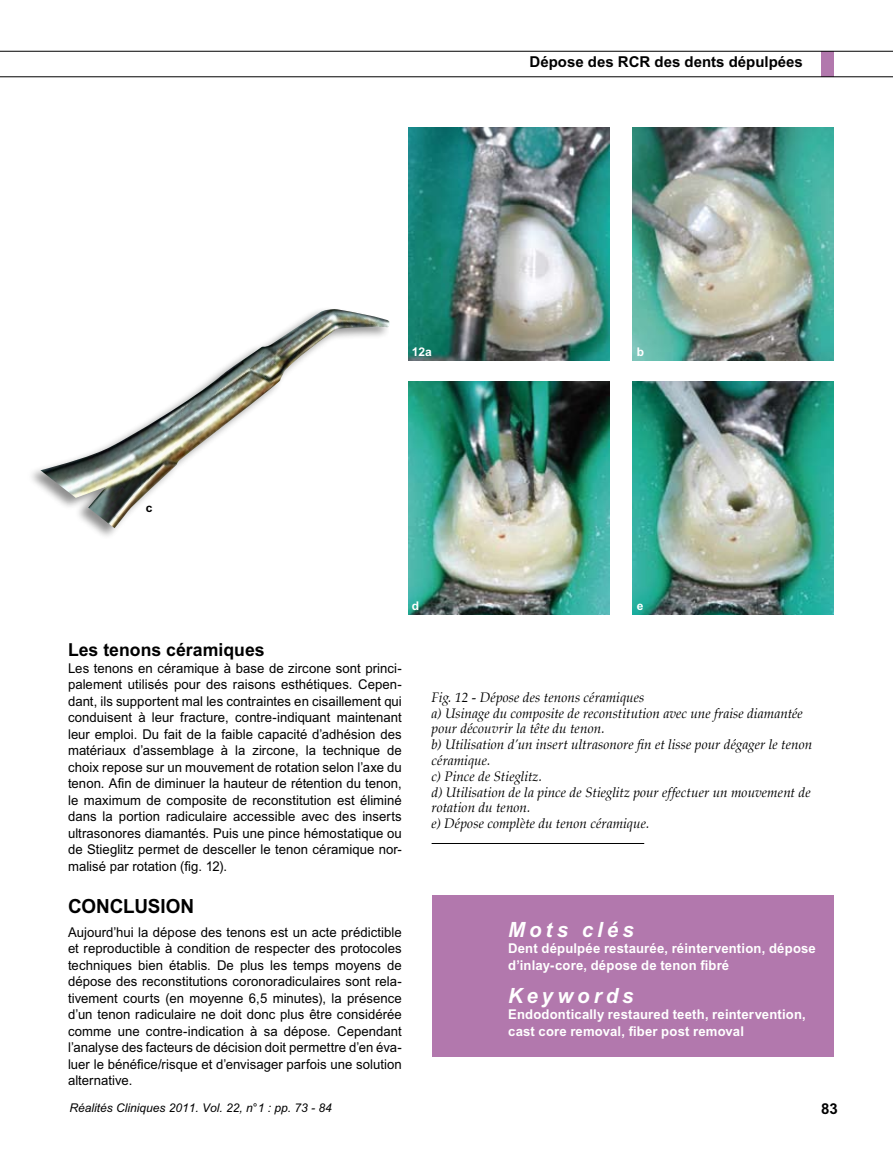
<style>
.page{position:relative;width:893px;height:1149px;background:#fff}
.page>*{position:absolute;margin:0;border:0;box-sizing:border-box;transform-origin:0 0}
.t1{font:italic 700 21px "M Arial";letter-spacing:.2em;color:#fff}
.t2{font:700 19.5px "M Arial";color:#000}
.t3{font:700 18px "M Arial";color:#000}
.t4{font:700 15px "M Arial";color:#000}
.t5{font:13.5px/16.5px "M Arial";letter-spacing:.005em;color:#000;text-align:justify}
.t6{font:italic 13.5px/15.8px "Palatino";letter-spacing:.005em;color:#000}
.t7{font:700 13.5px/16.5px "M Arial";letter-spacing:.015em;color:#fff}
.t8{font:italic 12px "M Arial";color:#000}
.t9{font:700 12px "M Arial";color:#fff}
.t10{font:700 12px "M Arial";color:#000}
</style>
<div class="page">
<div style="left:821px;top:51px;width:12px;height:26px;background:#b278ad"></div>
<hr style="left:0;top:51px;width:893px;height:1px;background:#000">
<hr style="left:0;top:76px;width:893px;height:1px;background:#000">
<img style="left:408px;top:128px;width:201px;height:233px">
<img style="left:632px;top:128px;width:201px;height:233px">
<img style="left:408px;top:381px;width:201px;height:233px">
<img style="left:632px;top:381px;width:201px;height:233px">
<div style="left:432px;top:894px;width:401px;height:162px;background:#b278ad"></div>
<hr style="left:432px;top:843px;width:212px;height:1px;background:#000">
<img style="left:41px;top:309px;width:349px;height:219px">
<p class="t4" style="left:529px;top:53px;width:275px">Dépose des RCR des dents dépulpées</p>
<p class="t10" style="left:146px;top:500px;width:8px">c</p>
<p class="t9" style="left:412px;top:345px;width:22px">12a</p>
<p class="t9" style="left:637px;top:345px;width:9px">b</p>
<p class="t9" style="left:412px;top:599px;width:9px">d</p>
<p class="t9" style="left:637px;top:599px;width:8px">e</p>
<h3 class="t3" style="left:68px;top:639px;width:198px">Les tenons céramiques</h3>
<p class="t5" style="left:68px;top:659px;width:335px">Les tenons en céramique à base de zircone sont princi&shy;palement utilisés pour des raisons esthétiques. Cepen&shy;dant, ils supportent mal les contraintes en cisaillement qui conduisent à leur fracture, contre-indiquant maintenant leur emploi. Du fait de la faible capacité d’adhésion des matériaux d’assemblage à la zircone, la technique de choix repose sur un mouvement de rotation selon l’axe du tenon. Afin de diminuer la hauteur de rétention du tenon, le maximum de composite de reconstitution est éliminé dans la portion radiculaire accessible avec des inserts ultrasonores diamantés. Puis une pince hémostatique ou de Stieglitz permet de desceller le tenon céramique nor&shy;malisé par rotation (fig. 12).</p>
<h2 class="t2" style="left:68px;top:894px;width:27px">Conclusion</h2>
<p class="t5" style="left:68px;top:923px;width:335px">Aujourd’hui la dépose des tenons est un acte prédictible et reproductible à condition de respecter des protocoles techniques bien établis. De plus les temps moyens de dépose des reconstitutions coronoradiculaires sont rela&shy;tivement courts (en moyenne 6,5 minutes), la présence d’un tenon radiculaire ne doit donc plus être considérée comme une contre-indication à sa dépose. Cependant l’analyse des facteurs de décision doit permettre d’en éva&shy;luer le bénéfice/risque et d’envisager parfois une solution alternative.</p>
<h1 class="t1" style="left:508px;top:916px;width:127px">Mots clés</h1>
<p class="t6" style="left:432px;top:689px;width:382px">Fig. 12 - Dépose des tenons céramiques<br>a) Usinage du composite de reconstitution avec une fraise diamantée pour découvrir la tête du tenon.<br>b) Utilisation d’un insert ultrasonore fin et lisse pour dégager le tenon céramique.<br>c) Pince de Stieglitz.<br>d) Utilisation de la pince de Stieglitz pour effectuer un mouvement de rotation du tenon.<br>e) Dépose complète du tenon céramique.</p>
<p class="t7" style="left:508px;top:939px;width:309px">Dent dépulpée restaurée, réintervention, dépose d’inlay-core, dépose de tenon fibré</p>
<h1 class="t1" style="left:508px;top:982px;width:127px">Keywords</h1>
<p class="t7" style="left:508px;top:1005px;width:299px">Endodontically restaured teeth, reintervention, cast core removal, fiber post removal</p>
<p class="t8" style="left:69px;top:1100px;width:264px">Réalités Cliniques 2011. Vol. 22, n°1 : pp. 73 - 84</p>
<p class="t4" style="left:821px;top:1099px;width:18px">83</p>
</div>
